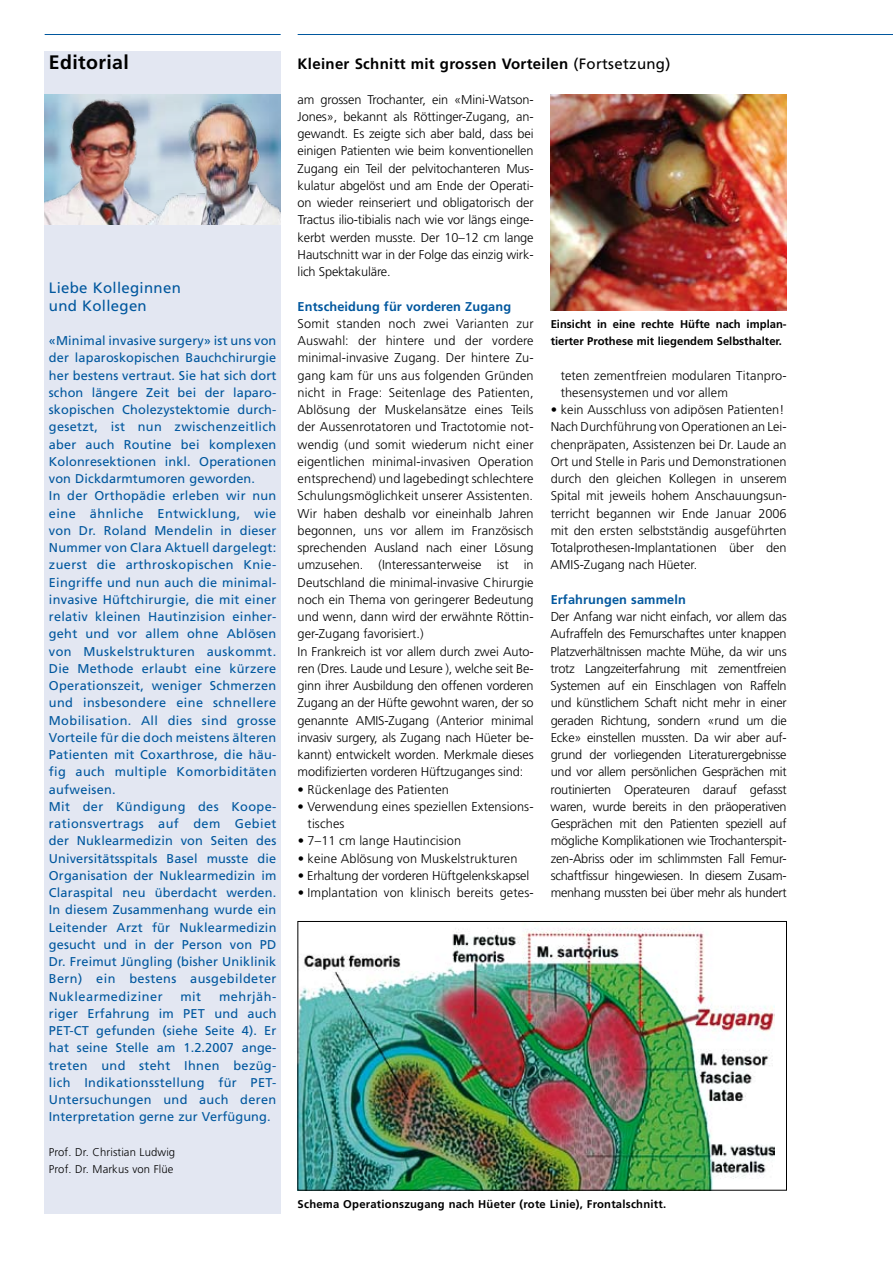
<style>
.page{position:relative;width:893px;height:1263px;background:#fff}
.page>*{position:absolute;margin:0;border:0;box-sizing:border-box;transform-origin:0 0}
.t1{font:700 19.5px "Frutiger";letter-spacing:.02em;color:#000}
.t2{font:700 15px "Frutiger";letter-spacing:.02em;color:#000}
.t3{font:15px/17.2px "Frutiger";letter-spacing:.02em;color:#00579e}
.t4{font:300 12.75px/17.2px "Frutiger";color:#000}
.t5{font:12.75px/17.2px "Frutiger";letter-spacing:.02em;color:#00579e}
.t6{font:700 12.75px "Frutiger";letter-spacing:.01em;color:#00579e}
.t7{font:700 11.25px/17.2px "Frutiger";color:#000}
.t8{font:700 11.25px "Frutiger";letter-spacing:.02em;color:#000}
.t9{font:300 11.25px/17.2px "Frutiger";letter-spacing:.01em;color:#000}
.s1{font-weight:400}
</style>
<div class="page">
<div style="left:45px;top:52px;width:236px;height:1162px;background:#e3e7f2"></div>
<hr style="left:45px;top:34px;width:236px;height:1px;background:#00579e">
<hr style="left:298px;top:34px;width:595px;height:1px;background:#00579e">
<img style="left:551px;top:94px;width:236px;height:216px">
<img style="left:45px;top:95px;width:74px;height:129px">
<img style="left:119px;top:95px;width:162px;height:129px">
<img style="left:300px;top:928px;width:474px;height:260px">
<div style="left:298px;top:921px;width:489px;height:269px;border:1px solid #000"></div>
<h1 class="t1" style="left:49px;top:51px;width:82px">Editorial</h1>
<p class="t3" style="left:49px;top:279px;width:133px">Liebe Kolleginnen und Kollegen</p>
<p class="t5" style="left:49px;top:332px;width:229px">«Minimal invasive surgery» ist uns von der laparoskopischen Bauchchirurgie her bestens vertraut. Sie hat sich dort schon längere Zeit bei der laparo&shy;skopischen Cholezystektomie durch&shy;gesetzt, ist nun zwischenzeitlich aber auch Routine bei komplexen Kolonresektionen inkl. Operationen von Dickdarmtumoren geworden.<br>In der Orthopädie erleben wir nun eine ähnliche Entwicklung, wie von Dr. Roland Mendelin in dieser Nummer von Clara Aktuell dargelegt: zuerst die arthroskopischen Knie-Eingriffe und nun auch die minimal&shy;invasive Hüftchirurgie, die mit einer relativ kleinen Hautinzision einher&shy;geht und vor allem ohne Ablösen von Muskelstrukturen auskommt.<br>Die Methode erlaubt eine kürzere Operationszeit, weniger Schmerzen und insbesondere eine schnellere Mobilisation. All dies sind grosse Vorteile für die doch meistens älteren Patienten mit Coxarthrose, die häu&shy;fig auch multiple Komorbiditäten aufweisen.<br>Mit der Kündigung des Ko--ope&shy;rationsvertrags auf dem Gebiet der Nuklearmedizin von Seiten des Universitätsspitals Basel musste die Organisation der Nuklearmedizin im Claraspital neu überdacht werden.<br>In diesem Zusammenhang wurde ein Leitender Arzt für Nuklearmedizin gesucht und in der Person von PD Dr. Freimut Jüngling (bisher Uniklinik Bern) ein bestens ausgebildeter Nuklearmediziner</p>
<p class="t5" style="left:49px;top:988px;width:229px;text-align:justify;text-indent:170px">mehrjäh&shy;riger Erfahrung im PET und auch PET-CT gefunden (siehe Seite 4). Er hat seine Stelle am 1.2.2007 ange&shy;treten und steht Ihnen bezüg&shy;lich Indikationsstellung für PET-Untersuchungen und auch deren Interpretation gerne zur Verfügung.</p>
<p class="t9" style="left:49px;top:1143px;width:128px">Prof. Dr. Christian Ludwig<br>Prof. Dr. Markus von Flüe</p>
<p class="t5" style="left:180px;top:988px;width:22px">mit</p>
<p class="t2" style="left:298px;top:55px;width:374px">Kleiner Schnitt mit grossen Vorteilen <span class="s1">(Fortsetzung)</span></p>
<p class="t4" style="left:298px;top:91px;width:238px;text-align:justify">am grossen Trochanter, ein «Mini-Watson-Jones», bekannt als Röttinger-Zugang, an&shy;gewandt. Es zeigte sich aber bald, dass bei einigen Patienten wie beim konventionellen Zugang ein Teil der pelvitochanteren Mus&shy;kulatur abgelöst und am Ende der Operati&shy;on wieder reinseriert und obligatorisch der Tractus ilio-tibialis nach wie vor längs einge&shy;kerbt werden musste. Der 10–12 cm lange Hautschnitt war in der Folge das einzig wirk&shy;lich Spektakuläre.</p>
<p class="t6" style="left:298px;top:299px;width:215px">Entscheidung für vorderen Zugang</p>
<p class="t4" style="left:298px;top:315px;width:238px">Somit standen noch zwei Varianten zur Auswahl: der hintere und der vordere minimal-invasive Zugang. Der hintere Zu&shy;gang kam für uns aus folgenden Gründen nicht in Frage: Seitenlage des Patienten, Ablösung der Muskelansätze eines Teils der Aussenrotatoren und Tractotomie not&shy;wendig (und somit wiederum nicht einer eigentlichen minimal-invasiven Operation entsprechend) und lagebedingt schlechtere Schulungsmöglichkeit unserer Assistenten.<br>Wir haben deshalb vor eineinhalb Jahren begonnen, uns vor allem im Französisch sprechenden Ausland nach einer Lösung umzusehen. (Interessanterweise ist in Deutschland die minimal-invasive Chirurgie noch ein Thema von geringerer Bedeutung und wenn, dann wird der erwähnte Röttin&shy;ger-Zugang favorisiert.)<br>In Frankreich ist vor allem durch zwei Auto&shy;ren (Dres. Laude und Lesure ), welche seit Be&shy;ginn ihrer Ausbildung den offenen vorderen Zugang an der Hüfte gewohnt waren, der so genannte AMIS-Zugang (Anterior minimal invasiv surgery, als Zugang nach Hüeter be&shy;kannt) entwickelt worden. Merkmale dieses modifizierten vorderen Hüftzuganges sind:</p>
<p class="t4" style="left:298px;top:781px;width:153px">• Rückenlage des Patienten</p>
<p class="t4" style="left:308px;top:798px;width:227px;text-indent:-10px">• Verwendung eines speziellen Extensions&shy;tisches</p>
<p class="t4" style="left:298px;top:832px;width:165px">• 7–11 cm lange Hautincision</p>
<p class="t4" style="left:298px;top:850px;width:221px">• keine Ablösung von Muskelstrukturen</p>
<p class="t4" style="left:298px;top:867px;width:233px">• Erhaltung der vorderen Hüftgelenkskapsel</p>
<p class="t4" style="left:298px;top:884px;width:237px">• Implantation von klinisch bereits gete-s-</p>
<p class="t7" style="left:551px;top:315px;width:237px">Einsicht in eine rechte Hüfte nach implan&shy;tierter Prothese mit liegendem Selbsthalter.</p>
<p class="t4" style="left:561px;top:367px;width:227px">teten zementfreien modularen Titanpro&shy;thesensystemen und vor allem</p>
<p class="t4" style="left:551px;top:401px;width:238px">• kein Ausschluss von adipösen Patienten!<br>Nach Durchführung von Operationen an Lei&shy;chenpräpaten, Assistenzen bei Dr. Laude an Ort und Stelle in Paris und Demonstrationen durch den gleichen Kollegen in unserem Spital mit jeweils hohem Anschauungsun&shy;terricht begannen wir Ende Januar 2006 mit den ersten selbstständig ausgeführten Totalprothesen-Implantationen über den AMIS-Zugang nach Hüeter.</p>
<p class="t6" style="left:551px;top:592px;width:137px">Erfahrungen sammeln</p>
<p class="t4" style="left:551px;top:608px;width:238px;text-align:justify">Der Anfang war nicht einfach, vor allem das Aufraffeln des Femurschaftes unter knappen Platzverhältnissen machte Mühe, da wir uns trotz Langzeiterfahrung mit zementfreien Systemen auf ein Einschlagen von Raffeln und künstlichem Schaft nicht mehr in einer geraden Richtung, sondern «rund um die Ecke» einstellen mussten. Da wir aber auf&shy;grund der vorliegenden Literaturergebnisse und vor allem persönlichen Gesprächen mit routinierten Operateuren darauf gefasst waren, wurde bereits in den präoperativen Gesprächen mit den Patienten speziell auf mögliche Komplikationen wie Trochanterspit&shy;zen-Abriss oder im schlimmsten Fall Femur&shy;schaftfissur hingewiesen. In diesem Zusam&shy;menhang mussten bei über mehr als hundert</p>
<p class="t8" style="left:298px;top:1197px;width:370px">Schema Operationszugang nach Hüeter (rote Linie), Frontalschnitt.</p>
</div>
